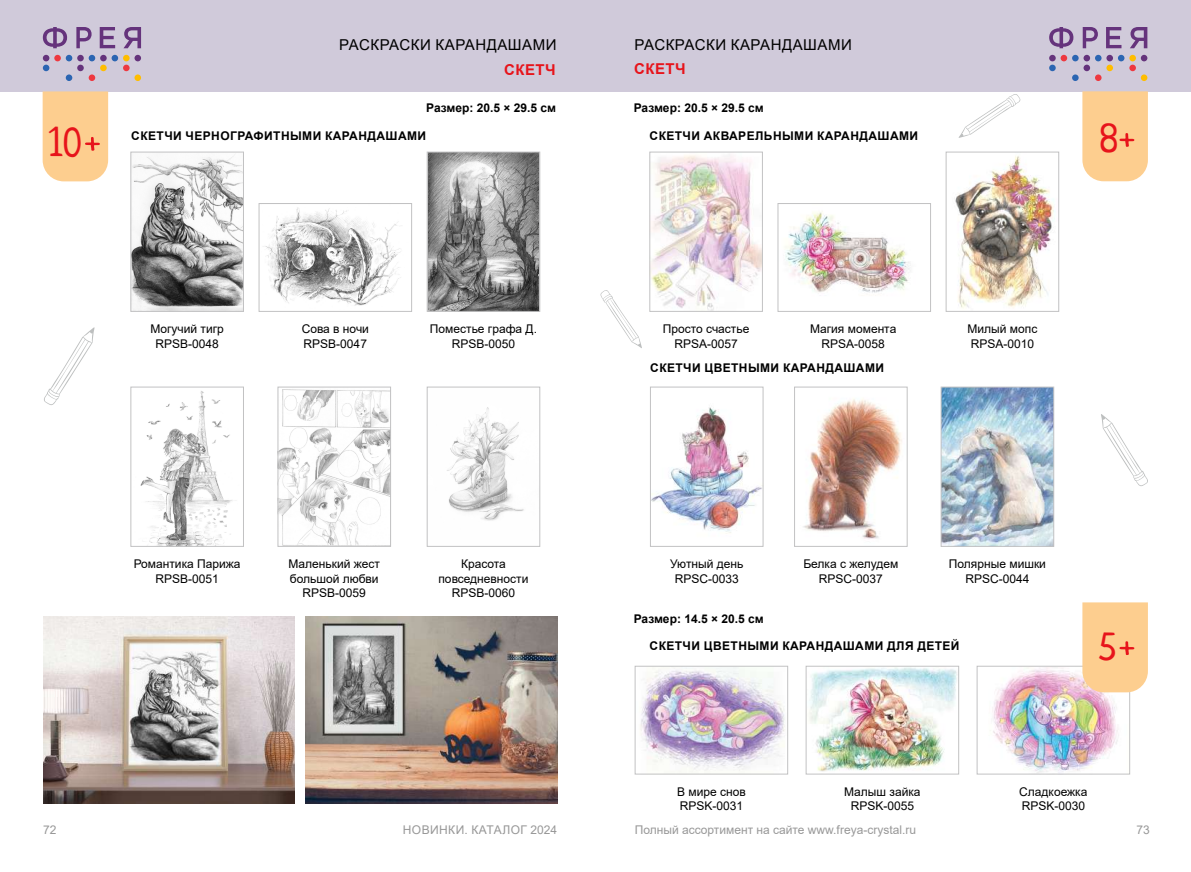
<style>
.page{position:relative;width:1191px;height:872px;background:#fff}
.page>*{position:absolute;margin:0;border:0;box-sizing:border-box;transform-origin:0 0}
.t1{font:39.3px "Neucha";color:#e7141b}
.t2{font:15px "Arial";letter-spacing:.035em;color:#000}
.t3{font:700 15px "Arial";letter-spacing:.035em;color:#e7141b}
.t4{font:12px/14.4px "Arial";color:#000;text-align:center}
.t5{font:700 12px "Arial";letter-spacing:.035em;color:#000}
.t6{font:700 12px "Arial";color:#000}
.t7{font:12px "Arial";color:#989898}
.t8{font:12px "Arial";letter-spacing:.035em;color:#989898}
</style>
<div class="page">
<div style="left:0;top:0;width:1191px;height:91px;background:#d0cada"></div>
<div style="left:1060px;top:55px;width:7px;height:6px;background:#ee3840;border-radius:50%"></div>
<svg style="left:1072px;top:55px;width:6px;height:6px"></svg>
<div style="left:1083px;top:55px;width:7px;height:6px;background:#65337c;border-radius:50%"></div>
<svg style="left:1095px;top:55px;width:6px;height:6px"></svg>
<div style="left:1106px;top:55px;width:7px;height:6px;background:#65337c;border-radius:50%"></div>
<svg style="left:1118px;top:55px;width:6px;height:6px"></svg>
<div style="left:1129px;top:55px;width:7px;height:6px;background:#ffbd00;border-radius:50%"></div>
<div style="left:1140px;top:55px;width:7px;height:6px;background:#65337c;border-radius:50%"></div>
<svg style="left:1049px;top:55px;width:6px;height:16px"></svg>
<div style="left:1083px;top:65px;width:7px;height:6px;background:#65337c;border-radius:50%"></div>
<div style="left:1106px;top:65px;width:7px;height:6px;background:#ffbd00;border-radius:50%"></div>
<div style="left:1129px;top:65px;width:7px;height:6px;background:#ee3840;border-radius:50%"></div>
<div style="left:1072px;top:74px;width:6px;height:7px;background:#2b65b2;border-radius:50%"></div>
<div style="left:1095px;top:74px;width:6px;height:7px;background:#ee3840;border-radius:50%"></div>
<div style="left:1140px;top:74px;width:7px;height:7px;background:#ffbd00;border-radius:50%"></div>
<svg style="left:1049px;top:27px;width:24px;height:21px"></svg>
<svg style="left:1082px;top:27px;width:15px;height:21px"></svg>
<svg style="left:1106px;top:27px;width:15px;height:21px"></svg>
<svg style="left:1130px;top:27px;width:17px;height:21px"></svg>
<div style="left:54px;top:55px;width:7px;height:6px;background:#ee3840;border-radius:50%"></div>
<svg style="left:66px;top:55px;width:6px;height:6px"></svg>
<div style="left:77px;top:55px;width:7px;height:6px;background:#65337c;border-radius:50%"></div>
<svg style="left:89px;top:55px;width:6px;height:6px"></svg>
<div style="left:100px;top:55px;width:7px;height:6px;background:#65337c;border-radius:50%"></div>
<svg style="left:112px;top:55px;width:6px;height:6px"></svg>
<div style="left:123px;top:55px;width:7px;height:6px;background:#ffbd00;border-radius:50%"></div>
<div style="left:134px;top:55px;width:7px;height:6px;background:#65337c;border-radius:50%"></div>
<svg style="left:43px;top:55px;width:6px;height:16px"></svg>
<div style="left:77px;top:65px;width:7px;height:6px;background:#65337c;border-radius:50%"></div>
<div style="left:100px;top:65px;width:7px;height:6px;background:#ffbd00;border-radius:50%"></div>
<div style="left:123px;top:65px;width:7px;height:6px;background:#ee3840;border-radius:50%"></div>
<div style="left:66px;top:74px;width:6px;height:7px;background:#2b65b2;border-radius:50%"></div>
<div style="left:89px;top:74px;width:6px;height:7px;background:#ee3840;border-radius:50%"></div>
<div style="left:134px;top:74px;width:7px;height:7px;background:#ffbd00;border-radius:50%"></div>
<svg style="left:43px;top:27px;width:24px;height:21px"></svg>
<svg style="left:76px;top:27px;width:16px;height:21px"></svg>
<svg style="left:100px;top:27px;width:15px;height:21px"></svg>
<svg style="left:123px;top:27px;width:18px;height:21px"></svg>
<img style="left:263px;top:207px;width:138px;height:99px">
<div style="left:259px;top:203px;width:153px;height:109px;border:1px solid #c2c2c3"></div>
<img style="left:785px;top:211px;width:125px;height:82px">
<div style="left:777px;top:203px;width:154px;height:109px;border:1px solid #c2c2c3"></div>
<img style="left:809px;top:668px;width:148px;height:104px">
<div style="left:805px;top:666px;width:154px;height:108px;border:1px solid #c2c2c3"></div>
<img style="left:640px;top:668px;width:145px;height:104px">
<div style="left:634px;top:666px;width:154px;height:108px;border:1px solid #c2c2c3"></div>
<img style="left:992px;top:668px;width:136px;height:104px">
<div style="left:976px;top:666px;width:154px;height:108px;border:1px solid #c2c2c3"></div>
<img style="left:132px;top:156px;width:110px;height:154px">
<div style="left:130px;top:152px;width:114px;height:160px;border:1px solid #c2c2c3"></div>
<img style="left:140px;top:391px;width:93px;height:154px">
<div style="left:130px;top:387px;width:114px;height:160px;border:1px solid #c2c2c3"></div>
<img style="left:279px;top:389px;width:110px;height:156px">
<div style="left:277px;top:387px;width:114px;height:160px;border:1px solid #c2c2c3"></div>
<img style="left:429px;top:154px;width:109px;height:156px">
<div style="left:427px;top:152px;width:113px;height:160px;border:1px solid #c2c2c3"></div>
<img style="left:447px;top:407px;width:77px;height:114px">
<div style="left:427px;top:387px;width:113px;height:160px;border:1px solid #c2c2c3"></div>
<svg style="left:44px;top:327px;width:51px;height:78px"></svg>
<svg style="left:1101px;top:414px;width:47px;height:72px"></svg>
<svg style="left:958px;top:94px;width:62px;height:44px"></svg>
<svg style="left:600px;top:290px;width:42px;height:58px"></svg>
<div style="left:43px;top:91px;width:65px;height:90px;background:#fdce8f"></div>
<svg style="left:1082px;top:602px;width:66px;height:90px;background:#fccd91"></svg>
<svg style="left:1082px;top:91px;width:66px;height:90px;background:#fccd92"></svg>
<img style="left:651px;top:155px;width:110px;height:155px">
<div style="left:649px;top:152px;width:114px;height:160px;border:1px solid #c2c2c3"></div>
<img style="left:955px;top:156px;width:100px;height:152px">
<div style="left:945px;top:152px;width:114px;height:160px;border:1px solid #c2c2c3"></div>
<img style="left:942px;top:389px;width:110px;height:156px">
<div style="left:940px;top:387px;width:114px;height:160px;border:1px solid #c2c2c3"></div>
<img style="left:803px;top:399px;width:99px;height:140px">
<div style="left:794px;top:387px;width:113px;height:160px;border:1px solid #c2c2c3"></div>
<img style="left:652px;top:407px;width:109px;height:127px">
<div style="left:650px;top:387px;width:113px;height:160px;border:1px solid #c2c2c3"></div>
<img style="left:43px;top:617px;width:252px;height:187px">
<img style="left:306px;top:617px;width:251px;height:187px">
<h1 class="t1" style="left:49px;top:118px;width:35px">10</h1>
<p class="t2" style="left:339px;top:35px;width:219px">РАСКРАСКИ КАРАНДАШАМИ</p>
<p class="t3" style="left:504px;top:59px;width:53px">СКЕТЧ</p>
<p class="t6" style="left:426px;top:100px;width:131px">Размер: 20.5 × 29.5 см</p>
<p class="t6" style="left:634px;top:100px;width:131px">Размер: 20.5 × 29.5 см</p>
<p class="t2" style="left:634px;top:35px;width:219px">РАСКРАСКИ КАРАНДАШАМИ</p>
<p class="t3" style="left:634px;top:58px;width:53px">СКЕТЧ</p>
<p class="t5" style="left:131px;top:127px;width:296px">СКЕТЧИ ЧЕРНОГРАФИТНЫМИ КАРАНДАШАМИ</p>
<p class="t5" style="left:649px;top:127px;width:270px">СКЕТЧИ АКВАРЕЛЬНЫМИ КАРАНДАШАМИ</p>
<h1 class="t1" style="left:1099px;top:114px;width:21px">8</h1>
<p class="t4" style="left:150px;top:322px;width:75px">Могучий тигр<br>RPSB-0048</p>
<p class="t4" style="left:302px;top:322px;width:69px;text-align:left">Сова в ночи<br>RPSB-0047</p>
<p class="t4" style="left:430px;top:322px;width:109px">Поместье графа Д.<br>RPSB-0050</p>
<p class="t4" style="left:663px;top:322px;width:88px">Просто счастье<br>RPSA-0057</p>
<p class="t4" style="left:810px;top:322px;width:88px">Магия момента<br>RPSA-0058</p>
<p class="t4" style="left:967px;top:322px;width:71px;text-align:left">Милый мопс<br>RPSA-0010</p>
<p class="t5" style="left:650px;top:360px;width:235px">СКЕТЧИ ЦВЕТНЫМИ КАРАНДАШАМИ</p>
<p class="t4" style="left:134px;top:557px;width:108px">Романтика Парижа<br>RPSB-0051</p>
<p class="t4" style="left:288px;top:557px;width:93px">Маленький жест большой любви<br>RPSB-0059</p>
<p class="t4" style="left:438px;top:557px;width:91px">Красота повседневности<br>RPSB-0060</p>
<p class="t4" style="left:949px;top:557px;width:99px">Полярные мишки<br>RPSC-0044</p>
<p class="t4" style="left:670px;top:557px;width:75px">Уютный день<br>RPSC-0033</p>
<p class="t4" style="left:803px;top:557px;width:96px">Белка с желудем<br>RPSC-0037</p>
<p class="t6" style="left:634px;top:610px;width:131px">Размер: 14.5 × 20.5 см</p>
<p class="t5" style="left:649px;top:637px;width:311px">СКЕТЧИ ЦВЕТНЫМИ КАРАНДАШАМИ ДЛЯ ДЕТЕЙ</p>
<h1 class="t1" style="left:1099px;top:622px;width:18px">5</h1>
<p class="t4" style="left:677px;top:784px;width:70px;text-align:left">В мире снов<br>RPSK-0031</p>
<p class="t4" style="left:844px;top:784px;width:78px">Малыш зайка<br>RPSK-0055</p>
<p class="t4" style="left:1019px;top:784px;width:70px;text-align:left">Сладкоежка<br>RPSK-0030</p>
<p class="t7" style="left:43px;top:821px;width:15px">72</p>
<p class="t8" style="left:403px;top:821px;width:156px">НОВИНКИ. КАТАЛОГ 2024</p>
<p class="t7" style="left:634px;top:821px;width:283px">Полный ассортимент на сайте www.freya-crystal.ru</p>
<p class="t7" style="left:1136px;top:821px;width:15px">73</p>
</div>
